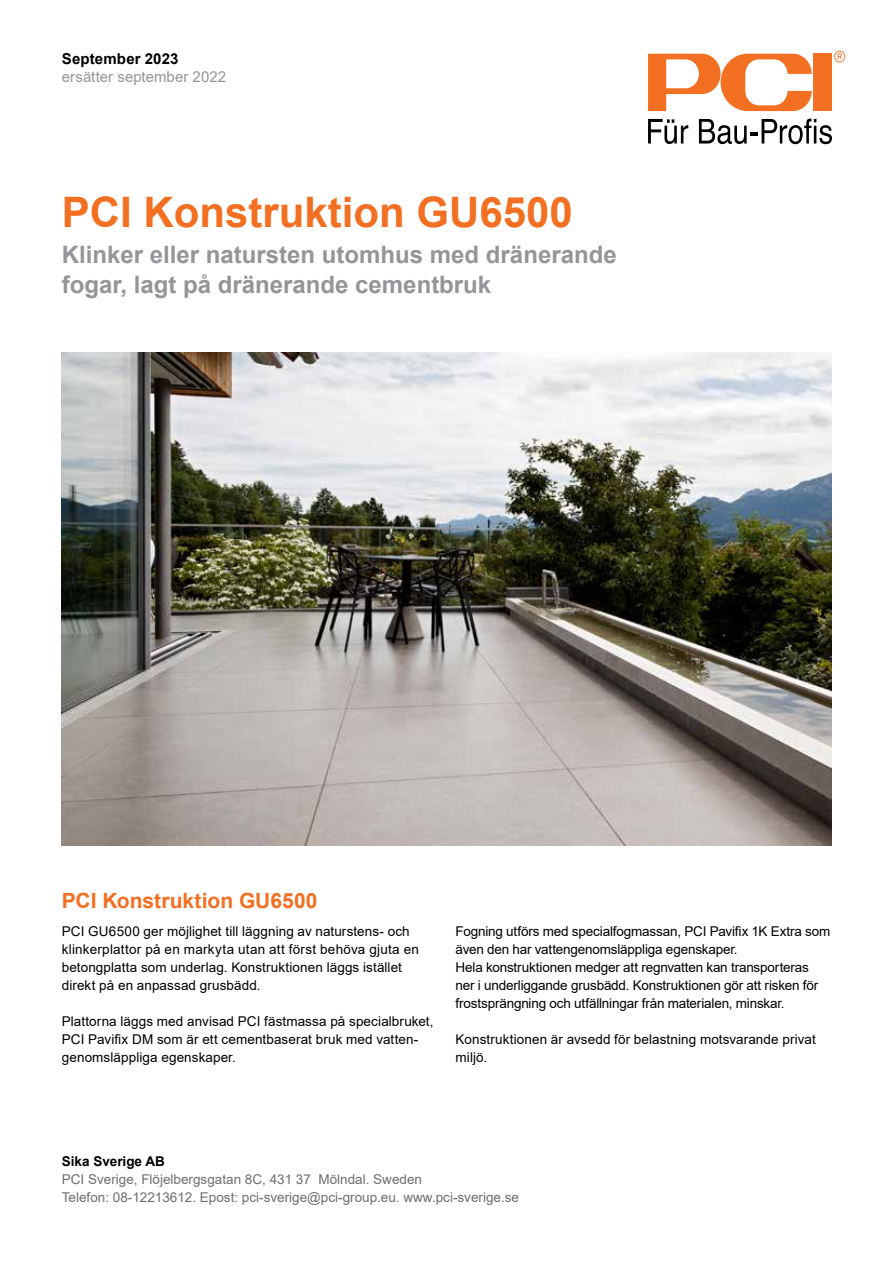
<style>
.page{position:relative;width:893px;height:1263px;background:#fff}
.page>*{position:absolute;margin:0;border:0;box-sizing:border-box;transform-origin:0 0}
.t1{font:700 42px "Arial";color:#f36f21}
.t2{font:700 24px/30px "Arial";color:#939598}
.t3{font:700 21px "Arial";color:#f36f21}
.t4{font:15px "Arial";letter-spacing:.005em;color:#939598}
.t5{font:700 15px "Arial";letter-spacing:.01em;color:#000}
.t6{font:13.5px/18px "Arial";letter-spacing:.005em;color:#000}
.t7{font:13.5px/18px "Arial";letter-spacing:-.015em;color:#000}
.t8{font:13.5px/18px "Arial";color:#6d6e71}
.t9{font:700 13.5px "Arial";color:#000}
</style>
<div class="page">
<img style="left:62px;top:353px;width:769px;height:493px">
<div style="left:814px;top:54px;width:18px;height:57px;background:#f36f21"></div>
<svg style="left:648px;top:54px;width:164px;height:57px"></svg>
<svg style="left:648px;top:119px;width:40px;height:25px"></svg>
<svg style="left:699px;top:119px;width:133px;height:25px"></svg>
<svg style="left:834px;top:51px;width:11px;height:11px"></svg>
<p class="t5" style="left:62px;top:49px;width:118px">September 2023</p>
<p class="t4" style="left:62px;top:67px;width:166px">ersätter september 2022</p>
<h1 class="t1" style="left:62px;top:182px;width:513px">PCI Konstruktion GU6500</h1>
<h2 class="t2" style="left:62px;top:239px;width:556px">Klinker eller natursten utomhus med dränerande fogar, lagt på dränerande cementbruk</h2>
<h3 class="t3" style="left:62px;top:886px;width:257px">PCI Konstruktion GU6500</h3>
<p class="t6" style="left:62px;top:922px;width:359px">PCI GU6500 ger möjlighet till läggning av naturstens- och klinkerplattor på en markyta utan att först behöva gjuta en betongplatta som underlag. Konstruktionen läggs istället direkt på en anpassad grusbädd.</p>
<p class="t6" style="left:62px;top:1012px;width:373px">Plattorna läggs med anvisad PCI fästmassa på specialbruket,<br>PCI Pavifix DM som är ett cementbaserat bruk med vatten&shy;genomsläppliga egenskaper.</p>
<p class="t7" style="left:456px;top:922px;width:376px">Fogning utförs med specialfogmassan, PCI Pavifix 1K Extra som även den har vattengenomsläppliga egenskaper.<br>Hela konstruktionen medger att regnvatten kan transporteras ner i underliggande grusbädd. Konstruktionen gör att risken för frostsprängning och utfällningar från materialen, minskar.</p>
<p class="t6" style="left:456px;top:1030px;width:362px">Konstruktionen är avsedd för belastning motsvarande privat miljö.</p>
<p class="t9" style="left:62px;top:1152px;width:105px">Sika Sverige AB</p>
<p class="t8" style="left:62px;top:1170px;width:459px">PCI Sverige, Flöjelbergsgatan 8C, 431 37 Mölndal. Sweden<br>Telefon: 08-12213612. Epost: pci-sverige@pci-group.eu. www.pci-sverige.se</p>
</div>
